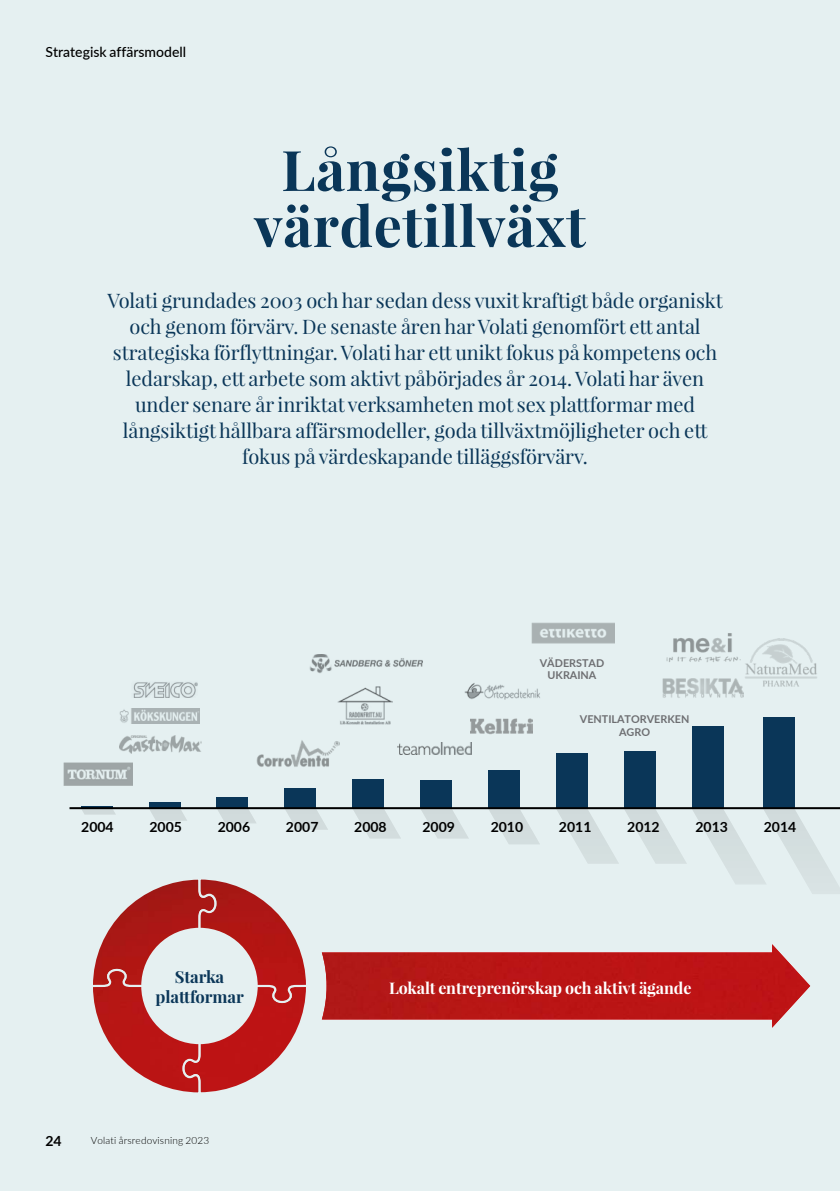
<style>
.page{position:relative;width:840px;height:1191px;background:#fff}
.page>*{position:absolute;margin:0;border:0;box-sizing:border-box;transform-origin:0 0}
.t1{font:700 56px/56px "Playfair Display";letter-spacing:.01em;color:#0a3658;text-align:center}
.t2{font:20px/26px "Playfair Display";letter-spacing:-.005em;color:#0a3658;text-align:center}
.t3{font:700 16.6px/20.4px "Playfair Display";letter-spacing:-.005em;color:#0a3658;text-align:center}
.t4{font:700 16px "Playfair Display";letter-spacing:-.005em;color:#fff}
.t5{font:700 14px "Lato";color:#000}
.t6{font:500 14px "Lato";color:#000}
.t7{font:700 10.8px/12.6px "Lato";color:#6d6e71;text-align:center}
.t8{font:300 10px "Lato";letter-spacing:.015em;color:#000}
</style>
<div class="page">
<div style="left:0;top:0;width:839px;height:1191px;background:#e5f0f1"></div>
<hr style="left:81px;top:805px;width:31px;height:3px;background:#0a3658">
<div style="left:149px;top:802px;width:31px;height:6px;background:#0a3658"></div>
<div style="left:216px;top:796px;width:32px;height:12px;background:#0a3658"></div>
<div style="left:284px;top:788px;width:32px;height:20px;background:#0a3658"></div>
<div style="left:352px;top:779px;width:31px;height:29px;background:#0a3658"></div>
<div style="left:420px;top:780px;width:31px;height:28px;background:#0a3658"></div>
<div style="left:488px;top:770px;width:31px;height:38px;background:#0a3658"></div>
<div style="left:555px;top:753px;width:32px;height:55px;background:#0a3658"></div>
<div style="left:623px;top:750px;width:32px;height:58px;background:#0a3658"></div>
<div style="left:691px;top:726px;width:31px;height:82px;background:#0a3658"></div>
<div style="left:762px;top:717px;width:32px;height:91px;background:#0a3658"></div>
<svg style="left:81px;top:809px;width:35px;height:5px"></svg>
<svg style="left:149px;top:809px;width:38px;height:11px"></svg>
<svg style="left:216px;top:809px;width:40px;height:14px"></svg>
<svg style="left:284px;top:809px;width:44px;height:20px"></svg>
<svg style="left:352px;top:809px;width:49px;height:29px"></svg>
<svg style="left:420px;top:809px;width:49px;height:29px"></svg>
<svg style="left:487px;top:809px;width:53px;height:35px;background:#d8e2e3"></svg>
<svg style="left:555px;top:809px;width:284px;height:85px;background:#dee9ea"></svg>
<svg style="left:90px;top:876px;width:219px;height:219px;background:#c56362"></svg>
<div style="left:142px;top:929px;width:114px;height:114px;background:#e5f0f1;border-radius:50%"></div>
<div style="left:141px;top:927px;width:116px;height:117px;border:2px solid #e5f0f1;border-radius:50%"></div>
<div style="left:809px;top:944px;width:30px;height:83px;background:#e5f0f1"></div>
<img style="left:321px;top:944px;width:488px;height:83px">
<hr style="left:69px;top:807px;width:770px;height:2px;background:#000">
<img style="left:662px;top:662px;width:81px;height:48px">
<img style="left:257px;top:729px;width:82px;height:49px">
<img style="left:397px;top:742px;width:74px;height:12px">
<img style="left:337px;top:687px;width:55px;height:37px">
<img style="left:119px;top:735px;width:83px;height:18px">
<img style="left:132px;top:677px;width:65px;height:20px">
<img style="left:453px;top:679px;width:99px;height:23px">
<img style="left:306px;top:654px;width:116px;height:19px">
<img style="left:531px;top:616px;width:82px;height:34px">
<img style="left:470px;top:708px;width:61px;height:36px">
<img style="left:665px;top:625px;width:74px;height:44px">
<img style="left:738px;top:637px;width:85px;height:51px">
<img style="left:64px;top:762px;width:68px;height:23px">
<img style="left:117px;top:709px;width:83px;height:14px">
<p class="t6" style="left:45px;top:42px;width:142px">Strategisk affärsmodell</p>
<h1 class="t1" style="left:254px;top:142px;width:333px">Långsiktig värdetillväxt</h1>
<p class="t2" style="left:107px;top:287px;width:616px">Volati grundades 2003 och har sedan dess vuxit kraftigt både organiskt och genom förvärv. De senaste åren har Volati genomfört ett antal strategiska förflyttningar. Volati har ett unikt fokus på kompetens och ledarskap, ett arbete som aktivt påbörjades år 2014. Volati har även under senare år inriktat verksamheten mot sex plattformar med långsiktigt hållbara affärsmodeller, goda tillväxtmöjligheter och ett fokus på värdeskapande tilläggsförvärv.</p>
<p class="t7" style="left:539px;top:656px;width:66px">VÄDERSTAD<br>UKRAINA</p>
<p class="t7" style="left:579px;top:712px;width:111px">VENTILATORVERKEN<br>AGRO</p>
<p class="t5" style="left:81px;top:816px;width:34px">2004</p>
<p class="t5" style="left:149px;top:816px;width:34px">2005</p>
<p class="t5" style="left:217px;top:816px;width:34px">2006</p>
<p class="t5" style="left:286px;top:816px;width:34px">2007</p>
<p class="t5" style="left:354px;top:816px;width:34px">2008</p>
<p class="t5" style="left:422px;top:816px;width:34px">2009</p>
<p class="t5" style="left:490px;top:816px;width:34px">2010</p>
<p class="t5" style="left:558px;top:816px;width:34px">2011</p>
<p class="t5" style="left:627px;top:816px;width:34px">2012</p>
<p class="t5" style="left:695px;top:816px;width:34px">2013</p>
<p class="t5" style="left:763px;top:816px;width:34px">2014</p>
<p class="t3" style="left:155px;top:966px;width:90px">Starka plattformar</p>
<p class="t5" style="left:45px;top:1130px;width:18px">24</p>
<p class="t8" style="left:91px;top:1133px;width:120px">Volati årsredovisning 2023</p>
<p class="t4" style="left:389px;top:977px;width:304px">Lokalt entreprenörskap och aktivt ägande</p>
</div>
